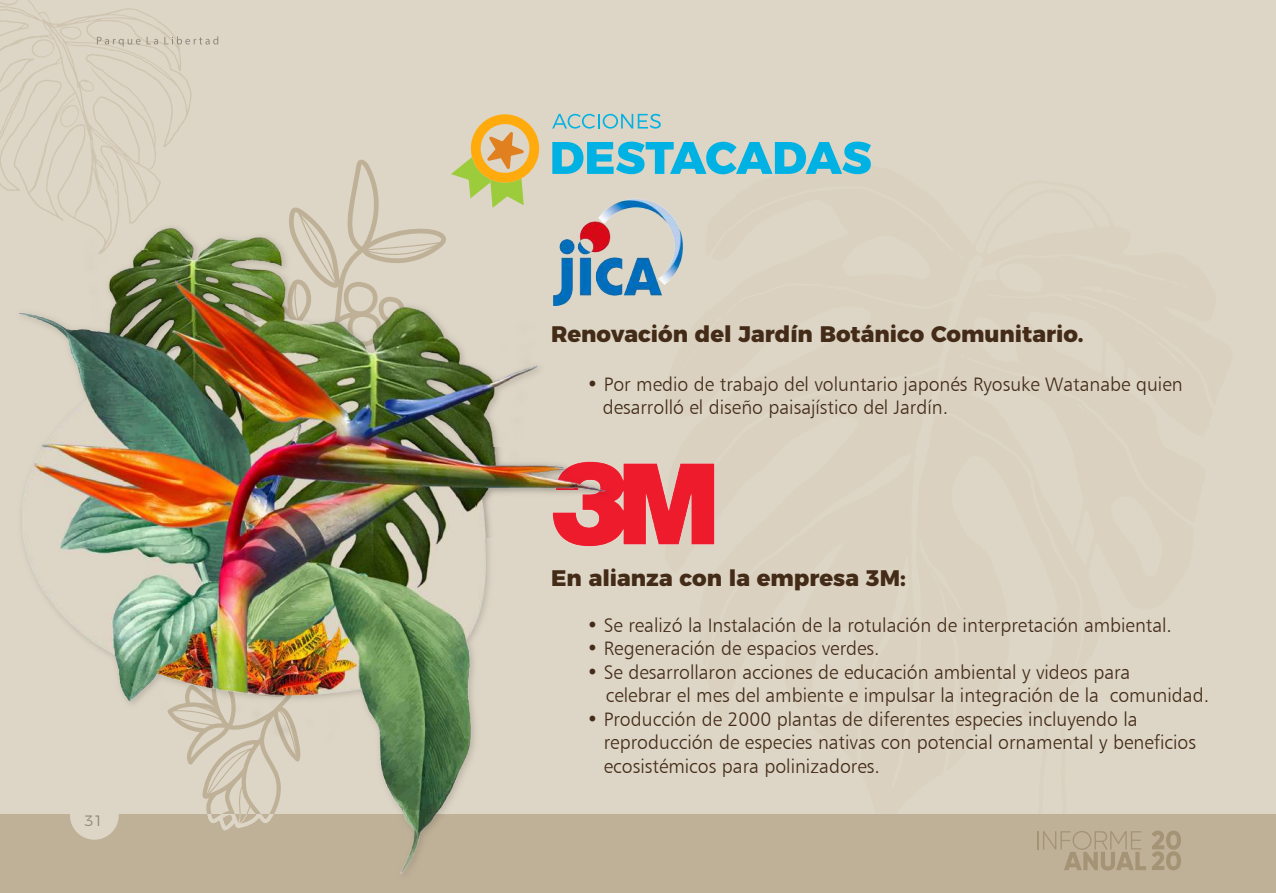
<style>
.page{position:relative;width:1276px;height:893px;background:#ddd5c5}
.page>*{position:absolute;margin:0;border:0;box-sizing:border-box;transform-origin:0 0}
.t1{font:800 22.5px "Montserrat";color:#432b18}
.t2{font:19.5px/23.4px "Humanist 777 BT Light B";color:#432b18}
.t3{font:300 15px "Montserrat";color:#90867c}
</style>
<div class="page">
<div style="left:0;top:814px;width:1276px;height:79px;background:#bfb198"></div>
<svg style="left:0;top:0;width:192px;height:203px"></svg>
<svg style="left:60px;top:105px;width:19px;height:22px"></svg>
<svg style="left:31px;top:27px;width:50px;height:31px"></svg>
<svg style="left:115px;top:188px;width:2px;height:7px"></svg>
<svg style="left:1037px;top:831px;width:144px;height:39px"></svg>
<svg style="left:451px;top:114px;width:88px;height:89px"></svg>
<svg style="left:97px;top:37px;width:44px;height:10px"></svg>
<svg style="left:147px;top:37px;width:11px;height:7px"></svg>
<svg style="left:164px;top:36px;width:54px;height:8px"></svg>
<svg style="left:349px;top:160px;width:30px;height:43px"></svg>
<img style="left:19px;top:211px;width:543px;height:663px">
<svg style="left:552px;top:114px;width:109px;height:15px"></svg>
<svg style="left:552px;top:142px;width:319px;height:32px"></svg>
<img style="left:552px;top:463px;width:162px;height:84px">
<img style="left:552px;top:199px;width:131px;height:106px">
<img style="left:476px;top:448px;width:139px;height:90px">
<p class="t3" style="left:84px;top:808px;width:20px">31</p>
<p class="t1" style="left:551px;top:315px;width:534px">Renovación del Jardín Botánico Comunitario.</p>
<p class="t2" style="left:587px;top:372px;width:597px">• Por medio de trabajo del voluntario japonés Ryosuke Watanabe quien</p>
<p class="t2" style="left:602px;top:395px;width:347px">desarrolló el diseño paisajístico del Jardín.</p>
<p class="t1" style="left:551px;top:560px;width:356px">En alianza con la empresa 3M:</p>
<p class="t2" style="left:587px;top:613px;width:587px">• Se realizó la Instalación de la rotulación de interpretación ambiental.</p>
<p class="t2" style="left:587px;top:637px;width:294px">• Regeneración de espacios verdes.</p>
<p class="t2" style="left:587px;top:660px;width:545px">• Se desarrollaron acciones de educación ambiental y videos para</p>
<p class="t2" style="left:587px;top:707px;width:552px">• Producción de 2000 plantas de diferentes especies incluyendo la</p>
<p class="t2" style="left:606px;top:683px;width:605px">celebrar el mes del ambiente e impulsar la integración de la comunidad.</p>
<p class="t2" style="left:604px;top:731px;width:594px">reproducción de especies nativas con potencial ornamental y beneficios ecosistémicos para polinizadores.</p>
</div>
